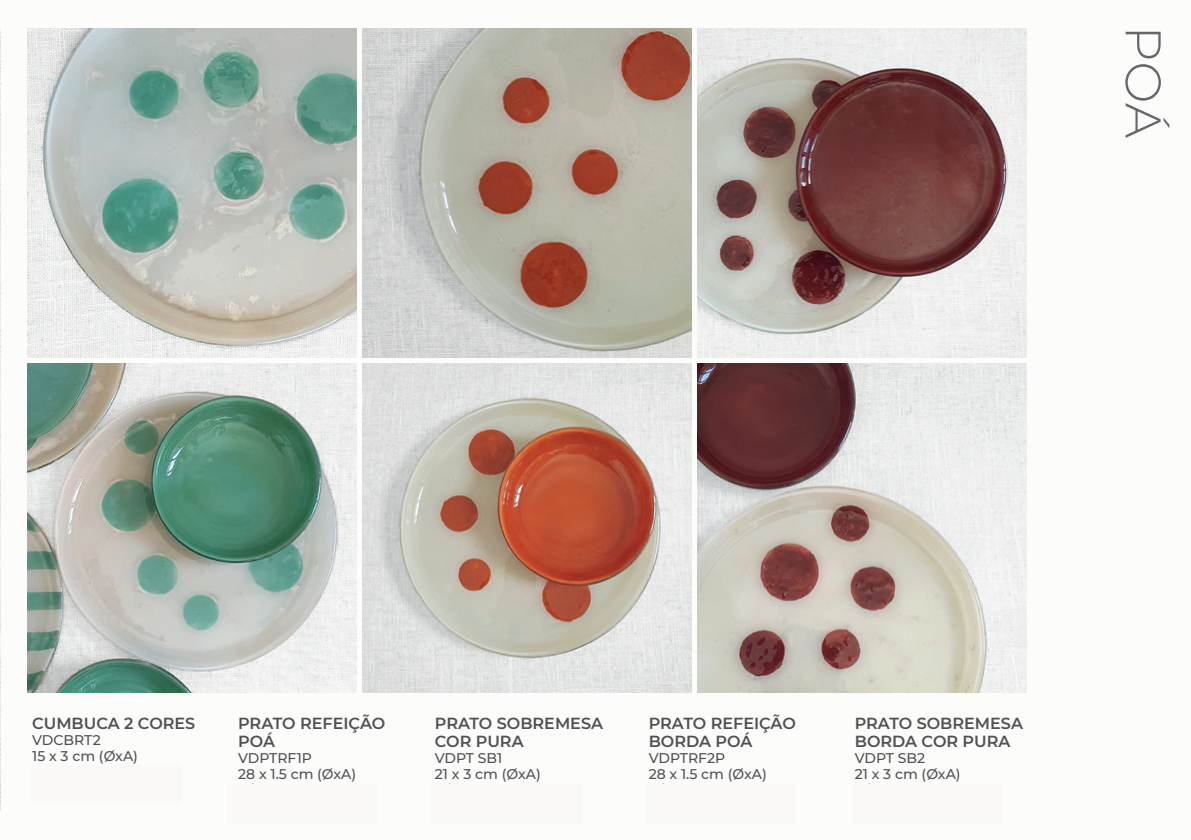
<style>
.page{position:relative;width:1191px;height:840px;background:#fff}
.page>*{position:absolute;margin:0;border:0;box-sizing:border-box;transform-origin:0 0}
.t1{font:300 50px "Montserrat";color:#646869}
.t2{font:600 16px/18px "Montserrat";color:#4e5052}
.t3{font:500 14px/16px "Montserrat";color:#4e5052}
</style>
<div class="page">
<div style="left:0;top:0;width:1191px;height:839px;background:#fcfcfa"></div>
<img style="left:0;top:28px;width:1px;height:782px">
<img style="left:28px;top:28px;width:328px;height:329px">
<img style="left:28px;top:363px;width:328px;height:329px">
<img style="left:362px;top:363px;width:329px;height:329px">
<img style="left:697px;top:363px;width:329px;height:329px">
<img style="left:362px;top:28px;width:329px;height:329px">
<img style="left:697px;top:28px;width:329px;height:329px">
<h1 class="t1" style="left:1177px;top:26px;width:114px;rotate:90deg">POÁ</h1>
<p class="t2" style="left:32px;top:713px;width:165px">CUMBUCA 2 CORES</p>
<p class="t3" style="left:32px;top:730px;width:107px">VDCBRT2<br>15 x 3 cm (ØxA)</p>
<p class="t2" style="left:238px;top:713px;width:149px">PRATO REFEIÇÃO<br>POÁ</p>
<p class="t3" style="left:238px;top:748px;width:120px">VDPTRF1P<br>28 x 1.5 cm (ØxA)</p>
<p class="t2" style="left:435px;top:713px;width:170px">PRATO SOBREMESA<br>COR PURA</p>
<p class="t3" style="left:435px;top:748px;width:107px">VDPT SB1<br>21 x 3 cm (ØxA)</p>
<p class="t2" style="left:649px;top:713px;width:149px">PRATO REFEIÇÃO<br>BORDA POÁ</p>
<p class="t3" style="left:649px;top:748px;width:120px">VDPTRF2P<br>28 x 1.5 cm (ØxA)</p>
<p class="t2" style="left:855px;top:713px;width:170px">PRATO SOBREMESA<br>BORDA COR PURA</p>
<p class="t3" style="left:855px;top:748px;width:107px">VDPT SB2<br>21 x 3 cm (ØxA)</p>
</div>
